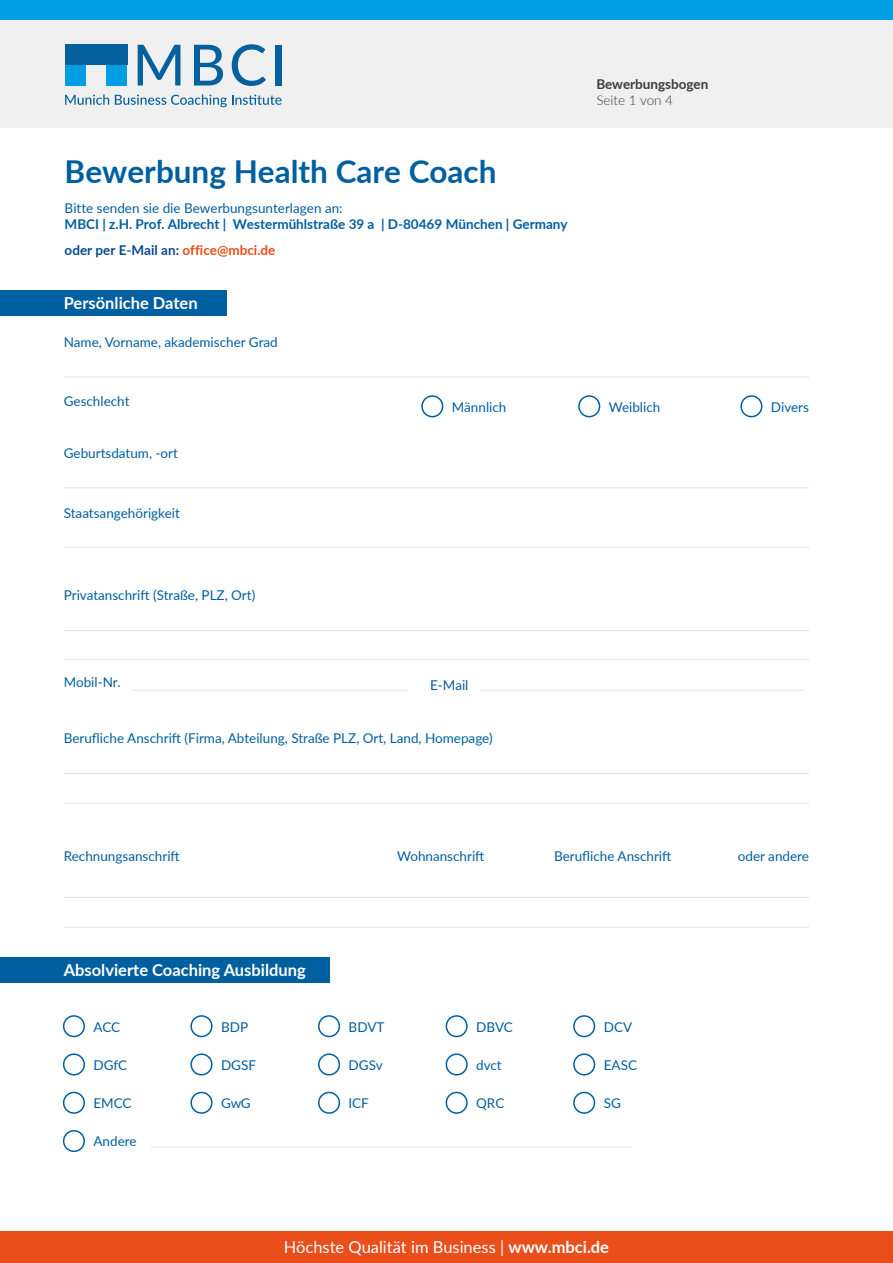
<style>
.page{position:relative;width:893px;height:1263px;background:#fff}
.page>*{position:absolute;margin:0;border:0;box-sizing:border-box;transform-origin:0 0}
.t1{font:700 31.5px "Lato";color:#005fa0}
.t2{font:700 16.5px "Lato";color:#fff}
.t3{font:16.5px "Lato";color:#fff}
.t4{font:13.5px "Lato";color:#005fa0}
.t5{font:700 13.5px/25.5px "Lato";color:#005fa0}
.t6{font:700 13.5px "Lato";color:#3c3c3b}
.t7{font:300 13.5px "Lato";color:#3c3c3b}
.s1{color:#0a498e}
.s2{color:#e94e1b}
.s3{font-style:inherit}
.s4{font-weight:700}
</style>
<div class="page">
<div style="left:0;top:0;width:893px;height:128px;background:#f0f0f0"></div>
<svg style="left:65px;top:94px;width:44px;height:11px"></svg>
<svg style="left:115px;top:94px;width:167px;height:13px"></svg>
<svg style="left:138px;top:45px;width:42px;height:40px"></svg>
<svg style="left:194px;top:45px;width:29px;height:40px"></svg>
<svg style="left:232px;top:44px;width:34px;height:42px"></svg>
<div style="left:275px;top:45px;width:6px;height:40px;background:#05609e"></div>
<div style="left:65px;top:44px;width:62px;height:21px;background:#05609e"></div>
<div style="left:107px;top:65px;width:20px;height:21px;background:#009fe3"></div>
<div style="left:65px;top:65px;width:21px;height:21px;background:#009fe3"></div>
<div style="left:0;top:0;width:893px;height:19px;background:#009fe3"></div>
<div style="left:0;top:290px;width:226px;height:26px;background:#005fa0"></div>
<div style="left:0;top:957px;width:330px;height:25px;background:#005fa0"></div>
<div style="left:0;top:1231px;width:893px;height:32px;background:#e94e1b"></div>
<hr style="left:64px;top:487px;width:745px;height:1px;background:#e3e3e3">
<hr style="left:64px;top:547px;width:745px;height:1px;background:#e3e3e3">
<hr style="left:64px;top:377px;width:745px;height:1px;background:#e3e3e3">
<hr style="left:64px;top:630px;width:745px;height:1px;background:#e3e3e3">
<hr style="left:64px;top:659px;width:745px;height:1px;background:#e3e3e3">
<hr style="left:133px;top:690px;width:275px;height:1px;background:#e3e3e3">
<hr style="left:480px;top:690px;width:325px;height:1px;background:#e3e3e3">
<hr style="left:64px;top:773px;width:745px;height:1px;background:#e3e3e3">
<hr style="left:64px;top:803px;width:745px;height:1px;background:#e3e3e3">
<hr style="left:64px;top:897px;width:745px;height:1px;background:#e3e3e3">
<hr style="left:64px;top:927px;width:745px;height:1px;background:#e3e3e3">
<hr style="left:151px;top:1146px;width:482px;height:1px;background:#e3e3e3">
<div style="left:63px;top:1015px;width:22px;height:22px;border:2px solid #005fa0;border-radius:50%"></div>
<div style="left:63px;top:1053px;width:22px;height:22px;border:2px solid #005fa0;border-radius:50%"></div>
<div style="left:63px;top:1092px;width:22px;height:22px;border:2px solid #005fa0;border-radius:50%"></div>
<div style="left:63px;top:1130px;width:22px;height:22px;border:2px solid #005fa0;border-radius:50%"></div>
<div style="left:190px;top:1015px;width:23px;height:22px;border:2px solid #005fa0;border-radius:50%"></div>
<div style="left:190px;top:1053px;width:23px;height:22px;border:2px solid #005fa0;border-radius:50%"></div>
<div style="left:190px;top:1092px;width:23px;height:22px;border:2px solid #005fa0;border-radius:50%"></div>
<div style="left:318px;top:1015px;width:22px;height:22px;border:2px solid #005fa0;border-radius:50%"></div>
<div style="left:318px;top:1053px;width:22px;height:22px;border:2px solid #005fa0;border-radius:50%"></div>
<div style="left:318px;top:1092px;width:22px;height:22px;border:2px solid #005fa0;border-radius:50%"></div>
<div style="left:446px;top:1015px;width:22px;height:22px;border:2px solid #005fa0;border-radius:50%"></div>
<div style="left:446px;top:1053px;width:22px;height:22px;border:2px solid #005fa0;border-radius:50%"></div>
<div style="left:446px;top:1092px;width:22px;height:22px;border:2px solid #005fa0;border-radius:50%"></div>
<div style="left:573px;top:1015px;width:22px;height:22px;border:2px solid #005fa0;border-radius:50%"></div>
<div style="left:573px;top:1053px;width:22px;height:22px;border:2px solid #005fa0;border-radius:50%"></div>
<div style="left:573px;top:1092px;width:22px;height:22px;border:2px solid #005fa0;border-radius:50%"></div>
<div style="left:578px;top:395px;width:22px;height:22px;border:2px solid #005fa0;border-radius:50%"></div>
<div style="left:421px;top:395px;width:22px;height:22px;border:2px solid #005fa0;border-radius:50%"></div>
<div style="left:740px;top:395px;width:22px;height:22px;border:2px solid #005fa0;border-radius:50%"></div>
<h1 class="t1" style="left:65px;top:148px;width:433px">Bewerbung Health Care Coach</h1>
<p class="t4" style="left:65px;top:198px;width:279px">Bitte senden sie die Bewerbungsunterlagen an:</p>
<p class="t5" style="left:65px;top:211px;width:504px">MBCI | z.H. Prof. Albrecht | Westermühlstraße 39 a | D-80469 München | Germany <span class="s1">oder per E-Mail an:</span> <span class="s2">office@mbci.de</span></p>
<p class="t2" style="left:64px;top:291px;width:135px">Persönliche Daten</p>
<p class="t4" style="left:64px;top:332px;width:215px">Name, Vorname, akademischer Grad</p>
<p class="t4" style="left:64px;top:392px;width:67px">Geschlecht</p>
<p class="t4" style="left:64px;top:443px;width:116px">Geburtsdatum, -ort</p>
<p class="t4" style="left:64px;top:503px;width:118px">Staatsangehörigkeit</p>
<p class="t4" style="left:64px;top:586px;width:193px">Privatanschrift (Straße, PLZ, Ort)</p>
<p class="t4" style="left:452px;top:397px;width:56px">Männlich</p>
<p class="t6" style="left:596px;top:74px;width:114px">Bewerbungsbogen</p>
<p class="t7" style="left:596px;top:91px;width:78px">Seite 1 von 4</p>
<p class="t4" style="left:609px;top:397px;width:53px">Weiblich</p>
<p class="t4" style="left:771px;top:397px;width:39px">Divers</p>
<p class="t4" style="left:64px;top:673px;width:58px">Mobil-Nr.</p>
<p class="t4" style="left:430px;top:676px;width:40px">E-Mail</p>
<p class="t4" style="left:64px;top:729px;width:430px">Berufliche Anschrift (Firma, Abteilung, Straße PLZ, Ort, Land, Homepage)</p>
<p class="t4" style="left:64px;top:847px;width:118px">Rechnungsanschrift</p>
<p class="t4" style="left:397px;top:847px;width:89px">Wohnanschrift</p>
<p class="t2" style="left:64px;top:957px;width:244px">Absolvierte Coaching Ausbildung</p>
<p class="t4" style="left:93px;top:1017px;width:28px">ACC</p>
<p class="t4" style="left:93px;top:1055px;width:35px">DGfC</p>
<p class="t4" style="left:93px;top:1093px;width:40px">EMCC</p>
<p class="t4" style="left:93px;top:1132px;width:45px">Andere</p>
<p class="t4" style="left:221px;top:1017px;width:29px">BDP</p>
<p class="t4" style="left:221px;top:1055px;width:37px">DGSF</p>
<p class="t4" style="left:221px;top:1093px;width:31px">G<span class="s3">w</span>G</p>
<p class="t4" style="left:349px;top:1017px;width:37px">BDVT</p>
<p class="t4" style="left:349px;top:1055px;width:36px">DGSv</p>
<p class="t4" style="left:349px;top:1093px;width:22px">IC<span class="s3">F</span></p>
<p class="t4" style="left:476px;top:1017px;width:38px">DBVC</p>
<p class="t4" style="left:476px;top:1055px;width:27px">dvct</p>
<p class="t4" style="left:476px;top:1093px;width:30px">QRC</p>
<p class="t4" style="left:554px;top:847px;width:119px">Berufliche Anschrift</p>
<p class="t4" style="left:738px;top:847px;width:73px">oder andere</p>
<p class="t4" style="left:604px;top:1017px;width:30px">DCV</p>
<p class="t4" style="left:604px;top:1055px;width:35px">EASC</p>
<p class="t4" style="left:604px;top:1093px;width:19px">SG</p>
<p class="t3" style="left:284px;top:1235px;width:327px">Höchste Qualität im Business | <span class="s4">www.mbci.de</span></p>
</div>
